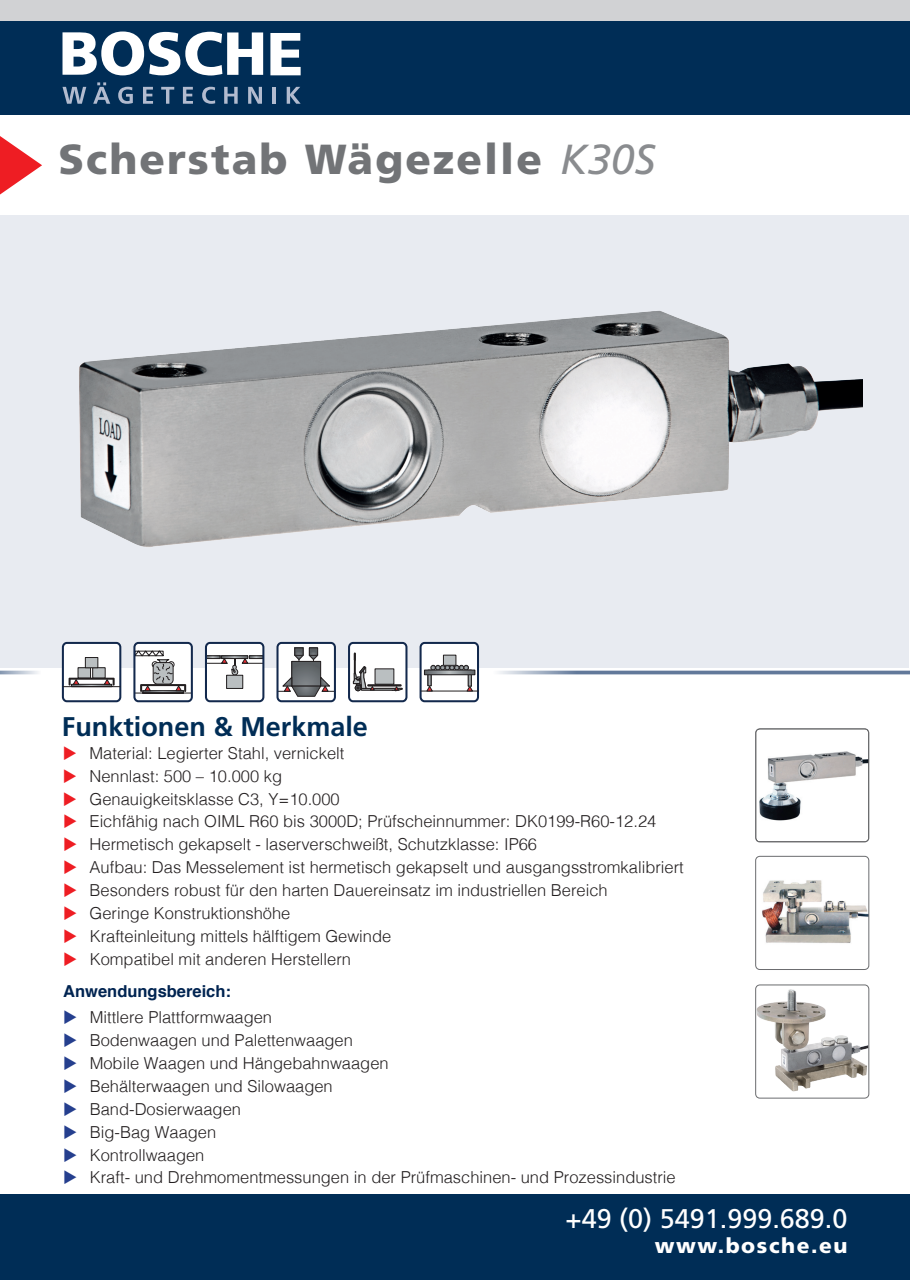
<style>
.page{position:relative;width:910px;height:1280px;background:#fff}
.page>*{position:absolute;margin:0;border:0;box-sizing:border-box;transform-origin:0 0}
.t1{font:900 42px "Frutiger LT Std";letter-spacing:.05em;color:#727477}
.t2{font:27px "Frutiger LT Std";color:#fff}
.t3{font:700 27px "Frutiger LT Std";color:#002d56}
.t4{font:900 21px "Frutiger LT Std";letter-spacing:.075em;color:#fff}
.t5{font:300 16.5px "Helvetica";color:#231f20}
.t6{font:700 16.5px "Helvetica";color:#002451}
.s1{font-weight:400;font-style:italic;color:#8a8c8f}
.s2{color:#ee1d23}
.s3{color:#253f8e}
</style>
<div class="page">
<div style="left:0;top:0;width:910px;height:30px;background:#d1d2d4"></div>
<div style="left:0;top:21px;width:910px;height:93px;background:#002d56"></div>
<div style="left:0;top:216px;width:909px;height:452px;background:#e8ebf1"></div>
<img style="left:79px;top:310px;width:783px;height:237px">
<hr style="left:493px;top:671px;width:417px;height:3px;background:#62799a">
<div style="left:0;top:1194px;width:910px;height:85px;background:#002d56"></div>
<svg style="left:0;top:136px;width:42px;height:59px"></svg>
<hr style="left:0;top:671px;width:41px;height:3px;background:#62799a">
<svg style="left:270px;top:33px;width:31px;height:42px"></svg>
<svg style="left:63px;top:32px;width:200px;height:44px"></svg>
<svg style="left:63px;top:87px;width:23px;height:17px"></svg>
<svg style="left:93px;top:82px;width:17px;height:22px"></svg>
<svg style="left:118px;top:87px;width:15px;height:17px"></svg>
<svg style="left:143px;top:87px;width:10px;height:17px"></svg>
<svg style="left:161px;top:87px;width:13px;height:17px"></svg>
<svg style="left:183px;top:87px;width:10px;height:17px"></svg>
<svg style="left:202px;top:87px;width:13px;height:17px"></svg>
<svg style="left:224px;top:87px;width:14px;height:17px"></svg>
<svg style="left:248px;top:87px;width:14px;height:17px"></svg>
<hr style="left:273px;top:87px;width:3px;height:17px;background:#b2bbcf">
<svg style="left:287px;top:87px;width:14px;height:17px"></svg>
<img style="left:757px;top:730px;width:110px;height:91px">
<div style="left:755px;top:728px;width:114px;height:114px;border:1px solid #6c6d70;border-radius:4px"></div>
<div style="left:63px;top:643px;width:57px;height:58px;background:#fff;border-radius:4px"></div>
<div style="left:62px;top:642px;width:59px;height:60px;border:2px solid #13294d;border-radius:4px"></div>
<hr style="left:63px;top:686px;width:57px;height:1px;background:#231f20">
<svg style="left:69px;top:678px;width:46px;height:8px"></svg>
<div style="left:78px;top:668px;width:13px;height:10px;background:#babfc1"></div>
<div style="left:78px;top:667px;width:13px;height:11px;border:1px solid #231f20"></div>
<div style="left:93px;top:668px;width:12px;height:10px;background:#babfc1"></div>
<div style="left:92px;top:667px;width:13px;height:11px;border:1px solid #231f20"></div>
<div style="left:85px;top:657px;width:13px;height:11px;background:#babfc1"></div>
<div style="left:85px;top:657px;width:13px;height:11px;border:1px solid #231f20"></div>
<div style="left:277px;top:643px;width:58px;height:58px;background:#fff;border-radius:4px"></div>
<svg style="left:279px;top:647px;width:54px;height:50px"></svg>
<div style="left:276px;top:642px;width:60px;height:60px;border:2px solid #13294d;border-radius:4px"></div>
<div style="left:421px;top:643px;width:57px;height:58px;background:#fff;border-radius:4px"></div>
<div style="left:420px;top:642px;width:59px;height:60px;border:2px solid #13294d;border-radius:4px"></div>
<svg style="left:421px;top:665px;width:58px;height:26px"></svg>
<div style="left:468px;top:670px;width:4px;height:16px;border:1px solid #231f20"></div>
<img style="left:426px;top:672px;width:47px;height:1px">
<div style="left:424px;top:670px;width:51px;height:5px;border:1px solid #231f20"></div>
<div style="left:443px;top:655px;width:13px;height:10px;background:#babfc1"></div>
<div style="left:443px;top:655px;width:13px;height:11px;border:1px solid #231f20"></div>
<div style="left:134px;top:643px;width:58px;height:58px;background:#fff;border-radius:4px"></div>
<hr style="left:135px;top:693px;width:57px;height:1px;background:#231f20">
<div style="left:143px;top:690px;width:41px;height:3px;border:1px solid #231f20"></div>
<svg style="left:136px;top:650px;width:50px;height:42px"></svg>
<div style="left:133px;top:642px;width:60px;height:60px;border:2px solid #13294d;border-radius:4px"></div>
<div style="left:206px;top:643px;width:57px;height:58px;background:#fff;border-radius:4px"></div>
<div style="left:206px;top:655px;width:14px;height:4px;border:1px solid #231f20"></div>
<div style="left:249px;top:655px;width:15px;height:4px;border:1px solid #231f20"></div>
<div style="left:221px;top:655px;width:27px;height:4px;border:1px solid #231f20"></div>
<div style="left:227px;top:675px;width:16px;height:13px;background:#babfc1"></div>
<div style="left:226px;top:675px;width:17px;height:14px;border:1px solid #231f20"></div>
<svg style="left:208px;top:656px;width:53px;height:20px"></svg>
<div style="left:205px;top:642px;width:59px;height:60px;border:2px solid #13294d;border-radius:4px"></div>
<div style="left:349px;top:643px;width:57px;height:58px;background:#fff;border-radius:4px"></div>
<div style="left:348px;top:642px;width:59px;height:60px;border:2px solid #13294d;border-radius:4px"></div>
<svg style="left:353px;top:653px;width:50px;height:38px"></svg>
<img style="left:762px;top:880px;width:105px;height:63px">
<div style="left:755px;top:856px;width:114px;height:114px;border:1px solid #6c6d70;border-radius:4px"></div>
<img style="left:757px;top:989px;width:110px;height:103px">
<div style="left:755px;top:984px;width:114px;height:114px;border:1px solid #6c6d70;border-radius:4px"></div>
<h1 class="t1" style="left:58px;top:133px;width:598px">Scherstab Wägezelle <span class="s1">K30S</span></h1>
<h2 class="t3" style="left:62px;top:710px;width:308px">Funktionen &amp; Merkmale</h2>
<p class="t5" style="left:63px;top:739px;width:283px"><span class="s2">◆</span> Material: Legierter Stahl, vernickelt</p>
<p class="t5" style="left:63px;top:762px;width:221px"><span class="s2">◆</span> Nennlast: 500 – 10.000 kg</p>
<p class="t5" style="left:63px;top:785px;width:278px"><span class="s2">◆</span> Genauigkeitsklasse C3, Y=10.000</p>
<p class="t5" style="left:63px;top:807px;width:595px"><span class="s2">◆</span> Eichfähig nach OIML R60 bis 3000D; Prüfscheinnummer: DK0199-R60-12.24</p>
<p class="t5" style="left:63px;top:830px;width:476px"><span class="s2">◆</span> Hermetisch gekapselt - laserverschweißt, Schutzklasse: IP66</p>
<p class="t5" style="left:63px;top:853px;width:622px"><span class="s2">◆</span> Aufbau: Das Messelement ist hermetisch gekapselt und ausgangsstromkalibriert</p>
<p class="t5" style="left:63px;top:876px;width:546px"><span class="s2">◆</span> Besonders robust für den harten Dauereinsatz im industriellen Bereich</p>
<p class="t5" style="left:63px;top:899px;width:229px"><span class="s2">◆</span> Geringe Konstruktionshöhe</p>
<p class="t5" style="left:63px;top:922px;width:330px"><span class="s2">◆</span> Krafteinleitung mittels hälftigem Gewinde</p>
<p class="t5" style="left:63px;top:945px;width:289px"><span class="s2">◆</span> Kompatibel mit anderen Herstellern</p>
<p class="t6" style="left:63px;top:978px;width:169px">Anwendungsbereich:</p>
<p class="t5" style="left:63px;top:1003px;width:211px"><span class="s3">◆</span> Mittlere Plattformwaagen</p>
<p class="t5" style="left:63px;top:1026px;width:291px"><span class="s3">◆</span> Bodenwaagen und Palettenwaagen</p>
<p class="t5" style="left:63px;top:1049px;width:327px"><span class="s3">◆</span> Mobile Waagen und Hängebahnwaagen</p>
<p class="t5" style="left:63px;top:1072px;width:271px"><span class="s3">◆</span> Behälterwaagen und Silowaagen</p>
<p class="t5" style="left:63px;top:1095px;width:179px"><span class="s3">◆</span> Band-Dosierwaagen</p>
<p class="t5" style="left:63px;top:1118px;width:155px"><span class="s3">◆</span> Big-Bag Waagen</p>
<p class="t5" style="left:63px;top:1141px;width:143px"><span class="s3">◆</span> Kontrollwaagen</p>
<p class="t5" style="left:63px;top:1163px;width:614px"><span class="s3">◆</span> Kraft- und Drehmomentmessungen in der Prüfmaschinen- und Prozessindustrie</p>
<h2 class="t2" style="left:566px;top:1202px;width:283px">+49 (0) 5491.999.689.0</h2>
<p class="t4" style="left:655px;top:1233px;width:194px">www.bosche.eu</p>
</div>
